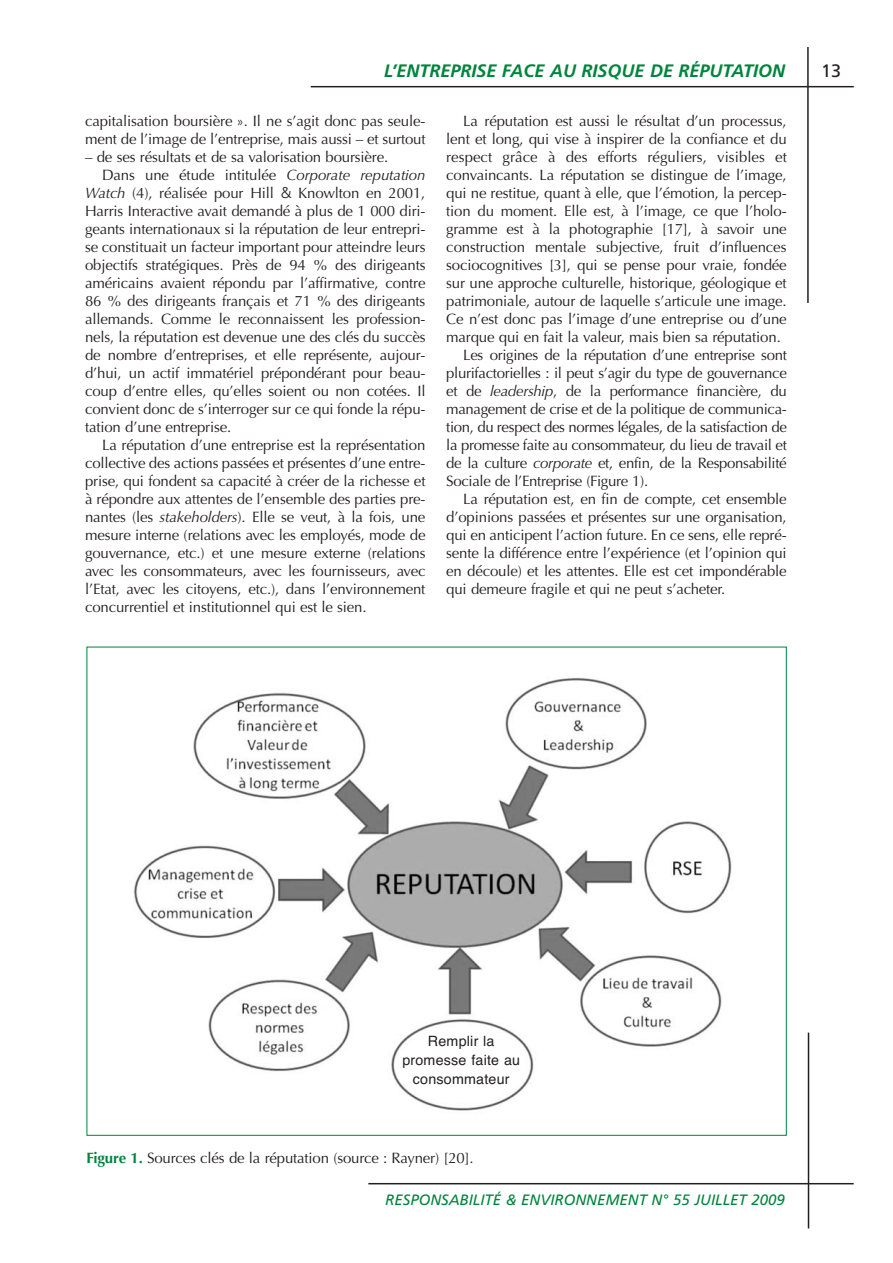
<style>
.page{position:relative;width:893px;height:1263px;background:#fff}
.page>*{position:absolute;margin:0;border:0;box-sizing:border-box;transform-origin:0 0}
.t1{font:italic 700 18px "Frutiger";color:#00843d}
.t2{font:18px "Frutiger";color:#231f20}
.t3{font:15px/18px "Optima";letter-spacing:-.01em;color:#231f20}
.t4{font:italic 15px "Frutiger";color:#00843d}
.t5{font:14.25px/18.8px "Helvetica";letter-spacing:.015em;color:#231f20;text-align:center}
.s1{font-style:italic}
.s2{font-family:"Univers";font-weight:300}
.s3{font-weight:700;color:#00843d}
</style>
<div class="page">
<hr style="left:311px;top:86px;width:543px;height:1px;background:#231f20">
<hr style="left:807px;top:47px;width:2px;height:256px;background:#231f20">
<hr style="left:368px;top:1183px;width:486px;height:1px;background:#231f20">
<hr style="left:808px;top:1032px;width:1px;height:196px;background:#231f20">
<img style="left:134px;top:677px;width:598px;height:434px">
<p class="t1" style="left:384px;top:63px;width:403px">L’ENTREPRISE FACE AU RISQUE DE RÉPUTATION</p>
<p class="t2" style="left:821px;top:63px;width:22px">13</p>
<p class="t3" style="left:85px;top:112px;width:342px">capitalisation boursière ». Il ne s’agit donc pas seule&shy;ment de l’image de l’entreprise, mais aussi – et surtout</p>
<p class="t3" style="left:85px;top:148px;width:305px">– de ses résultats et de sa valorisation boursière.</p>
<p class="t3" style="left:102px;top:166px;width:325px">Dans une étude intitulée <span class="s1">Corporate reputation</span></p>
<p class="t3" style="left:85px;top:184px;width:342px"><span class="s1">Watch</span> (4), réalisée pour Hill <span class="s2">&amp;</span> Knowlton en 2001,</p>
<p class="t3" style="left:85px;top:202px;width:342px">Harris Interactive avait demandé à plus de 1 000 diri-</p>
<p class="t3" style="left:85px;top:220px;width:342px">geants internationaux si la réputation de leur entrepri-</p>
<p class="t3" style="left:85px;top:238px;width:342px">se constituait un facteur important pour atteindre leurs</p>
<p class="t3" style="left:85px;top:256px;width:342px">objectifs stratégiques. Près de 94 % des dirigeants</p>
<p class="t3" style="left:85px;top:274px;width:342px">américains avaient répondu par l’affirmative, contre</p>
<p class="t3" style="left:85px;top:292px;width:342px">86 % des dirigeants français et 71 % des dirigeants</p>
<p class="t3" style="left:85px;top:310px;width:342px">allemands. Comme le reconnaissent les profession-</p>
<p class="t3" style="left:85px;top:328px;width:342px">nels, la réputation est devenue une des clés du succès</p>
<p class="t3" style="left:85px;top:346px;width:342px">de nombre d’entreprises, et elle représente, aujour-</p>
<p class="t3" style="left:85px;top:364px;width:342px">d’hui, un actif immatériel prépondérant pour beau-</p>
<p class="t3" style="left:85px;top:382px;width:342px">coup d’entre elles, qu’elles soient ou non cotées. Il</p>
<p class="t3" style="left:85px;top:400px;width:342px">convient donc de s’interroger sur ce qui fonde la répu-</p>
<p class="t3" style="left:85px;top:418px;width:148px">tation d’une entreprise.</p>
<p class="t3" style="left:102px;top:436px;width:325px">La réputation d’une entreprise est la représentation</p>
<p class="t3" style="left:85px;top:454px;width:342px">collective des actions passées et présentes d’une entre-</p>
<p class="t3" style="left:85px;top:472px;width:342px">prise, qui fondent sa capacité à créer de la richesse et</p>
<p class="t3" style="left:85px;top:490px;width:342px">à répondre aux attentes de l’ensemble des parties pre-</p>
<p class="t3" style="left:85px;top:508px;width:342px">nantes (les <span class="s1">stakeholders</span>). Elle se veut, à la fois, une</p>
<p class="t3" style="left:85px;top:526px;width:342px">mesure interne (relations avec les employés, mode de</p>
<p class="t3" style="left:85px;top:544px;width:342px">gouvernance, etc.) et une mesure externe (relations</p>
<p class="t3" style="left:85px;top:562px;width:342px">avec les consommateurs, avec les fournisseurs, avec</p>
<p class="t3" style="left:85px;top:580px;width:342px">l’Etat, avec les citoyens, etc.), dans l’environnement</p>
<p class="t3" style="left:85px;top:598px;width:283px">concurrentiel et institutionnel qui est le sien.</p>
<p class="t3" style="left:463px;top:112px;width:325px">La réputation est aussi le résultat d’un processus,</p>
<p class="t3" style="left:446px;top:130px;width:342px">lent et long, qui vise à inspirer de la confiance et du</p>
<p class="t3" style="left:446px;top:148px;width:342px">respect grâce à des efforts réguliers, visibles et</p>
<p class="t3" style="left:446px;top:166px;width:342px">convaincants. La réputation se distingue de l’image,</p>
<p class="t3" style="left:446px;top:184px;width:342px">qui ne restitue, quant à elle, que l’émotion, la percep-</p>
<p class="t3" style="left:446px;top:202px;width:342px">tion du moment. Elle est, à l’image, ce que l’holo-</p>
<p class="t3" style="left:446px;top:220px;width:342px">gramme est à la photographie [17], à savoir une</p>
<p class="t3" style="left:446px;top:238px;width:342px">construction mentale subjective, fruit d’influences</p>
<p class="t3" style="left:446px;top:256px;width:342px">sociocognitives [3], qui se pense pour vraie, fondée</p>
<p class="t3" style="left:446px;top:274px;width:342px">sur une approche culturelle, historique, géologique et</p>
<p class="t3" style="left:446px;top:292px;width:342px">patrimoniale, autour de laquelle s’articule une image.</p>
<p class="t3" style="left:446px;top:310px;width:342px">Ce n’est donc pas l’image d’une entreprise ou d’une</p>
<p class="t3" style="left:446px;top:328px;width:336px">marque qui en fait la valeur, mais bien sa réputation.</p>
<p class="t3" style="left:463px;top:346px;width:325px">Les origines de la réputation d’une entreprise sont</p>
<p class="t3" style="left:446px;top:364px;width:342px">plurifactorielles : il peut s’agir du type de gouvernance</p>
<p class="t3" style="left:446px;top:382px;width:342px">et de <span class="s1">leadership</span>, de la performance financière, du</p>
<p class="t3" style="left:446px;top:400px;width:342px">management de crise et de la politique de communica-</p>
<p class="t3" style="left:446px;top:418px;width:342px">tion, du respect des normes légales, de la satisfaction de</p>
<p class="t3" style="left:446px;top:436px;width:342px">la promesse faite au consommateur, du lieu de travail et</p>
<p class="t3" style="left:446px;top:454px;width:342px">de la culture <span class="s1">corporate</span> et, enfin, de la Responsabilité</p>
<p class="t3" style="left:446px;top:472px;width:203px">Sociale de l’Entreprise (Figure 1).</p>
<p class="t3" style="left:463px;top:490px;width:325px">La réputation est, en fin de compte, cet ensemble</p>
<p class="t3" style="left:446px;top:508px;width:342px">d’opinions passées et présentes sur une organisation,</p>
<p class="t3" style="left:446px;top:526px;width:342px">qui en anticipent l’action future. En ce sens, elle repré-</p>
<p class="t3" style="left:446px;top:544px;width:342px">sente la différence entre l’expérience (et l’opinion qui</p>
<p class="t3" style="left:446px;top:562px;width:342px">en découle) et les attentes. Elle est cet impondérable</p>
<p class="t3" style="left:446px;top:580px;width:281px">qui demeure fragile et qui ne peut s’acheter.</p>
<p class="t5" style="left:402px;top:1032px;width:119px">Remplir la promesse faite au consommateur</p>
<p class="t3" style="left:87px;top:1149px;width:389px"><span class="s3">Figure 1.</span> Sources clés de la réputation (source : Rayner) [20].</p>
<p class="t4" style="left:385px;top:1194px;width:401px">RESPONSABILITÉ &amp; ENVIRONNEMENT N° 55 JUILLET 2009</p>
</div>
